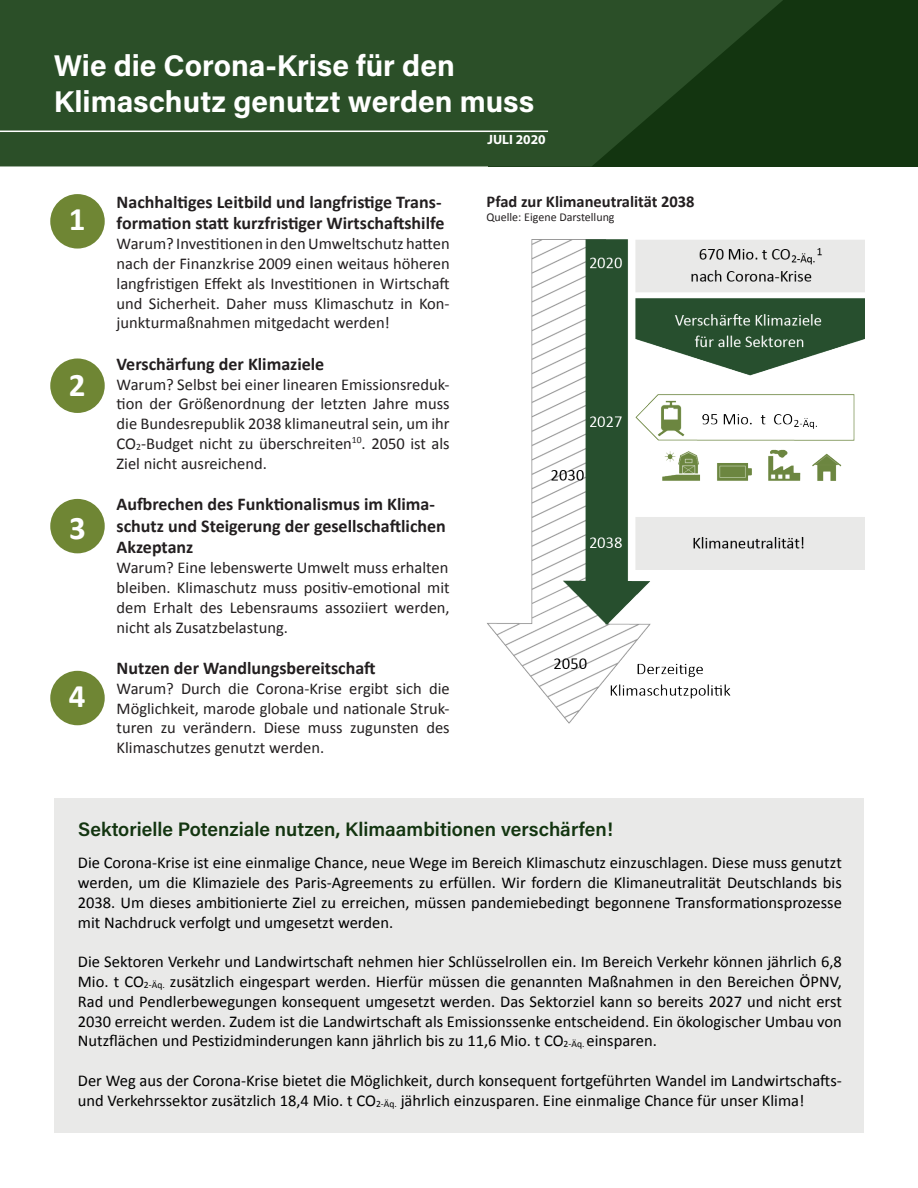
<style>
.page{position:relative;width:918px;height:1188px;background:#fff}
.page>*{position:absolute;margin:0;border:0;box-sizing:border-box;transform-origin:0 0}
.t1{font:700 33px "Calibri";color:#fff}
.t2{font:30px "Acumin Variable Concept";letter-spacing:.055em;color:#fff}
.t3{font:19.5px "Acumin Variable Concept";letter-spacing:.045em;color:#133510}
.t4{font:700 18px/21.6px "Calibri";color:#231f20}
.t5{font:16.5px/19.8px "Calibri";color:#000;text-align:justify}
.t6{font:16.5px/19.8px "Calibri";color:#231f20;text-align:justify}
.t7{font:700 16.5px "Calibri";color:#231f20}
.t8{font:13.5px "Myriad Variable Concept";letter-spacing:.195em;color:#fff}
.t9{font:12px "Calibri";color:#231f20}
.s1{font-size:9.6px}
</style>
<div class="page">
<div style="left:54px;top:799px;width:810px;height:334px;background:#e9e9e8"></div>
<div style="left:50px;top:671px;width:55px;height:54px;background:#6f8634;border-radius:50%"></div>
<div style="left:50px;top:499px;width:55px;height:54px;background:#6f8634;border-radius:50%"></div>
<div style="left:50px;top:358px;width:55px;height:55px;background:#6f8634;border-radius:50%"></div>
<div style="left:50px;top:194px;width:55px;height:55px;background:#6f8634;border-radius:50%"></div>
<div style="left:489px;top:0;width:429px;height:166px;background:#133510"></div>
<svg style="left:0;top:0;width:783px;height:166px;background:#284c25"></svg>
<hr style="left:0;top:131px;width:548px;height:1px;background:#fff">
<img style="left:487px;top:239px;width:377px;height:485px">
<p class="t2" style="left:54px;top:45px;width:401px">Wie die Corona-Krise für den</p>
<p class="t2" style="left:54px;top:81px;width:480px">Klimaschutz genutzt werden muss</p>
<p class="t1" style="left:69px;top:198px;width:18px">1</p>
<p class="t1" style="left:69px;top:364px;width:18px">2</p>
<p class="t1" style="left:69px;top:506px;width:18px">3</p>
<p class="t1" style="left:69px;top:675px;width:18px">4</p>
<p class="t4" style="left:117px;top:191px;width:329px">Nachhaltiges Leitbild und langfristige Trans&shy;formation statt kurzfristiger Wirtschaftshilfe</p>
<p class="t6" style="left:117px;top:234px;width:335px">Warum? Investitionen in den Umweltschutz hatten nach der Finanzkrise 2009 einen weitaus höheren langfristigen Effekt als Investitionen in Wirtschaft und Sicherheit. Daher muss Klimaschutz in Kon&shy;junkturmaßnahmen mitgedacht werden!</p>
<p class="t4" style="left:117px;top:353px;width:209px">Verschärfung der Klimaziele</p>
<p class="t6" style="left:117px;top:374px;width:335px">Warum? Selbst bei einer linearen Emissionsreduk&shy;tion der Größenordnung der letzten Jahre muss die Bundesrepublik 2038 klimaneutral sein, um ihr CO<span class="s1">2</span>-Budget nicht zu überschreiten<sup>10</sup>. 2050 ist als Ziel nicht ausreichend.</p>
<p class="t4" style="left:117px;top:493px;width:331px">Aufbrechen des Funktionalismus im Klima&shy;schutz und Steigerung der gesellschaftlichen<br>Akzeptanz</p>
<p class="t6" style="left:117px;top:558px;width:333px">Warum? Eine lebenswerte Umwelt muss erhalten</p>
<p class="t6" style="left:117px;top:578px;width:335px">bleiben. Klimaschutz muss positiv-emotional mit dem Erhalt des Lebensraums assoziiert werden, nicht als Zusatzbelastung.</p>
<p class="t4" style="left:117px;top:657px;width:261px">Nutzen der Wandlungsbereitschaft</p>
<p class="t6" style="left:117px;top:678px;width:335px">Warum? Durch die Corona-Krise ergibt sich die Möglichkeit, marode globale und nationale Struk&shy;turen zu verändern. Diese muss zugunsten des Klimaschutzes genutzt werden.</p>
<p class="t8" style="left:487px;top:131px;width:57px">JULI 2020</p>
<p class="t7" style="left:486px;top:191px;width:210px">Pfad zur Klimaneutralität 2038</p>
<p class="t9" style="left:486px;top:210px;width:130px">Quelle: Eigene Darstellung</p>
<p class="t3" style="left:78px;top:816px;width:536px">Sektorielle Potenziale nutzen, Klimaambitionen verschärfen!</p>
<p class="t5" style="left:78px;top:853px;width:766px">Die Corona-Krise ist eine einmalige Chance, neue Wege im Bereich Klimaschutz einzuschlagen. Diese muss genutzt werden, um die Klimaziele des Paris-Agreements zu erfüllen. Wir fordern die Klimaneutralität Deutschlands bis 2038. Um dieses ambitionierte Ziel zu erreichen, müssen pandemiebedingt begonnene Transformationsprozesse mit Nachdruck verfolgt und umgesetzt werden.</p>
<p class="t5" style="left:78px;top:952px;width:766px">Die Sektoren Verkehr und Landwirtschaft nehmen hier Schlüsselrollen ein. Im Bereich Verkehr können jährlich 6,8<br>Mio. t CO<span class="s1">2-Äq.</span> zusätzlich eingespart werden. Hierfür müssen die genannten Maßnahmen in den Bereichen ÖPNV, Rad und Pendlerbewegungen konsequent umgesetzt werden. Das Sektorziel kann so bereits 2027 und nicht erst 2030 erreicht werden. Zudem ist die Landwirtschaft als Emissionssenke entscheidend. Ein ökologischer Umbau von Nutzflächen und Pestizidminderungen kann jährlich bis zu 11,6 Mio. t CO<span class="s1">2-Äq.</span> einsparen.</p>
<p class="t5" style="left:78px;top:1071px;width:766px">Der Weg aus der Corona-Krise bietet die Möglichkeit, durch konsequent fortgeführten Wandel im Landwirtschafts&shy;und Verkehrssektor zusätzlich 18,4 Mio. t CO<span class="s1">2-Äq.</span> jährlich einzusparen. Eine einmalige Chance für unser Klima!</p>
</div>
